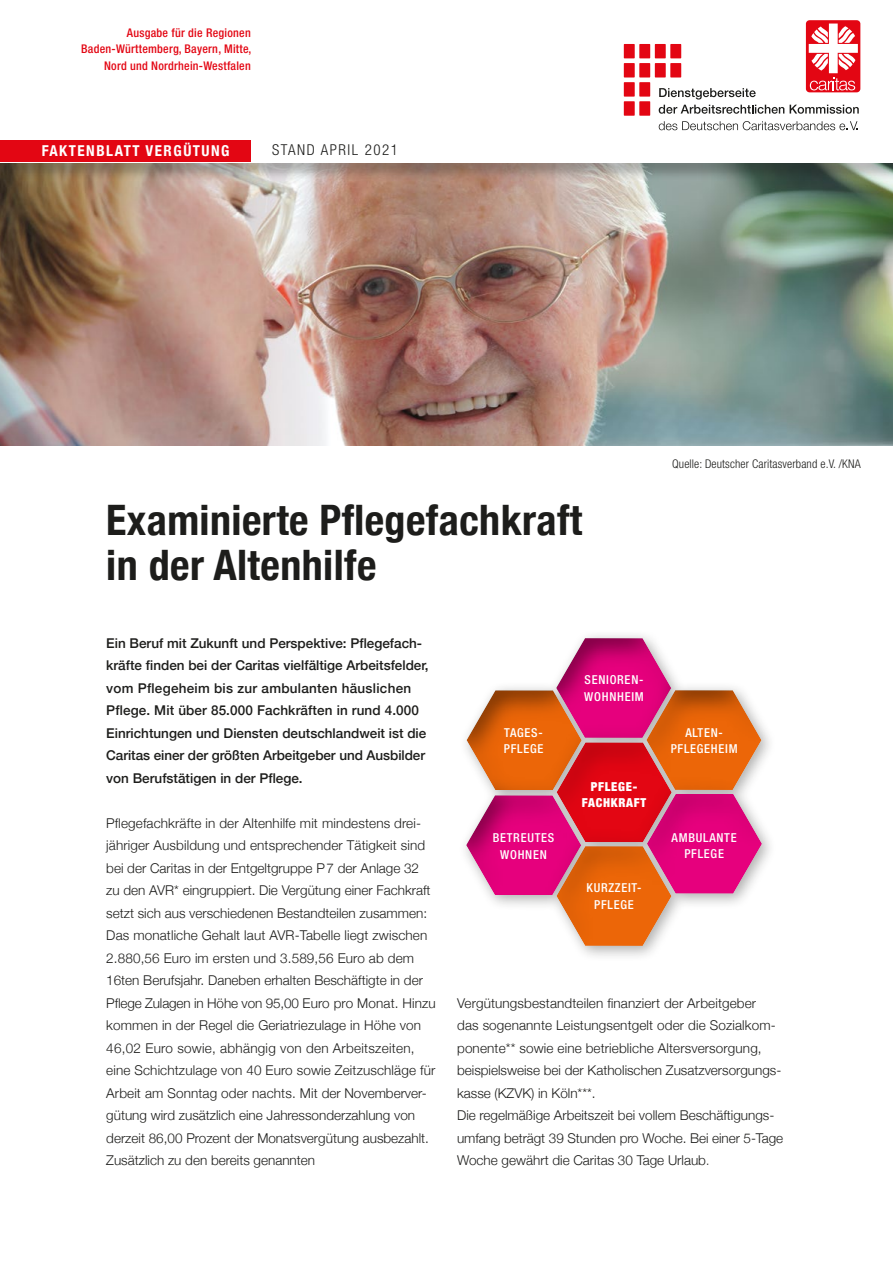
<style>
.page{position:relative;width:893px;height:1263px;background:#fff}
.page>*{position:absolute;margin:0;border:0;box-sizing:border-box;transform-origin:0 0}
.t1{font:700 condensed 42px "Helvetica Neue";letter-spacing:.01em;color:#1d1d1b}
.t2{font:700 condensed 15px "Helvetica Neue";letter-spacing:.1em;color:#fff}
.t3{font:300 condensed 15px "Helvetica Neue LT Std";letter-spacing:.1em;color:#1d1d1b}
.t4{font:300 13.5px/22.5px "Helvetica Neue";color:#1d1d1b}
.t5{font:500 13.5px/22.5px "Helvetica Neue";color:#1d1d1b}
.t6{font:500 condensed 12.3px "Helvetica Neue";letter-spacing:.06em;color:#fff}
.t7{font:900 condensed 12.3px "Helvetica Neue";letter-spacing:.06em;color:#fff}
.t8{font:500 condensed 12px "Helvetica Neue LT Std";letter-spacing:.02em;color:#e30613}
.t9{font:300 condensed 12px "Helvetica Neue LT Std";letter-spacing:.01em;color:#1d1d1b}
.s1{font-family:"Helvetica Neue LT Std";font-stretch:condensed}
</style>
<div class="page">
<img style="left:0;top:181px;width:893px;height:264px">
<div style="left:0;top:0;width:893px;height:181px;background:#1d1d1b;opacity:.3"></div>
<div style="left:0;top:0;width:893px;height:162px;background:#fff"></div>
<div style="left:458px;top:630px;width:319px;height:333px;background:#1d1d1b;opacity:.36"></div>
<div style="left:454px;top:628px;width:320px;height:318px;background:#1d1d1b;opacity:.77"></div>
<div style="left:0;top:141px;width:251px;height:21px;background:#e30613"></div>
<div style="left:806px;top:20px;width:54px;height:72px;background:#e30613;border-radius:4px"></div>
<svg style="left:809px;top:24px;width:49px;height:66px"></svg>
<div style="left:655px;top:44px;width:11px;height:14px;background:#e30613"></div>
<div style="left:670px;top:44px;width:11px;height:14px;background:#e30613"></div>
<div style="left:624px;top:44px;width:11px;height:14px;background:#e30613"></div>
<div style="left:639px;top:44px;width:11px;height:14px;background:#e30613"></div>
<div style="left:655px;top:63px;width:11px;height:14px;background:#e30613"></div>
<div style="left:670px;top:63px;width:11px;height:14px;background:#e30613"></div>
<div style="left:624px;top:63px;width:11px;height:14px;background:#e30613"></div>
<div style="left:639px;top:63px;width:11px;height:14px;background:#e30613"></div>
<div style="left:624px;top:82px;width:11px;height:15px;background:#e30613"></div>
<div style="left:639px;top:82px;width:11px;height:15px;background:#e30613"></div>
<div style="left:624px;top:101px;width:11px;height:15px;background:#e30613"></div>
<div style="left:639px;top:101px;width:11px;height:15px;background:#e30613"></div>
<svg style="left:659px;top:88px;width:125px;height:26px"></svg>
<svg style="left:790px;top:105px;width:69px;height:9px"></svg>
<svg style="left:659px;top:121px;width:199px;height:9px"></svg>
<p class="t8" style="left:127px;top:25px;width:125px">Ausgabe für die Regionen</p>
<p class="t8" style="left:81px;top:42px;width:172px">Baden-Württemberg, Bayern, Mitte,</p>
<p class="t8" style="left:104px;top:58px;width:148px">Nord und Nordrhein-Westfalen</p>
<p class="t2" style="left:42px;top:138px;width:189px">FAKTENBLATT VERGÜTUNG</p>
<p class="t3" style="left:272px;top:141px;width:127px">STAND APRIL 2021</p>
<p class="t1" style="left:106px;top:485px;width:478px">Examinierte Pflegefachkraft</p>
<p class="t1" style="left:106px;top:530px;width:272px">in der Altenhilfe</p>
<p class="t9" style="left:672px;top:456px;width:190px">Quelle: Deutscher Caritasverband e.V. /KNA</p>
<p class="t5" style="left:106px;top:630px;width:324px">Ein Beruf mit Zukunft und Perspektive: Pflegefach&shy;kräfte finden bei der Caritas vielfältige Arbeitsfelder, vom Pflegeheim bis zur ambulanten häuslichen Pflege. Mit über 85.000 Fachkräften in rund 4.000<br>Einrichtungen und Diensten deutschlandweit ist die Caritas einer der größten Arbeitgeber und Ausbilder</p>
<p class="t5" style="left:106px;top:765px;width:198px">von Berufstätigen in der Pflege.</p>
<p class="t4" style="left:106px;top:810px;width:331px">Pflegefachkräfte in der Altenhilfe mit mindestens drei&shy;jähriger Ausbildung und entsprechender Tätigkeit sind bei der Caritas in der Entgeltgruppe P7 der Anlage 32 zu den AVR* eingruppiert. Die Vergütung einer Fachkraft setzt sich aus verschiedenen Bestandteilen zusammen:<br>Das monatliche Gehalt laut AVR-Tabelle liegt zwischen 2.880,56 Euro im ersten und 3.589,56 Euro ab dem 16ten Berufsjahr. Daneben erhalten Beschäftigte in der Pflege Zulagen in Höhe von 95,00 Euro pro Monat. Hinzu kommen in der Regel die Geriatriezulage in Höhe von 46,02 Euro sowie, abhängig von den Arbeitszeiten, eine Schichtzulage von 40 Euro sowie Zeitzuschläge für Arbeit am Sonntag oder nachts. Mit der Novemberver&shy;gütung wird zusätzlich eine Jahressonderzahlung von derzeit 86,00 Prozent der Monatsvergütung ausbezahlt.<br>Zusätzlich zu den bereits genannten</p>
<p class="t6" style="left:504px;top:725px;width:40px">TAGES-</p>
<p class="t6" style="left:504px;top:742px;width:41px">PFLEGE</p>
<p class="t6" style="left:493px;top:831px;width:63px">BETREUTES</p>
<p class="t6" style="left:500px;top:847px;width:48px">WOHNEN</p>
<p class="t6" style="left:585px;top:673px;width:60px">SENIOREN-</p>
<p class="t6" style="left:584px;top:689px;width:61px">WOHNHEIM</p>
<p class="t7" style="left:591px;top:776px;width:48px">PFLEGE-</p>
<p class="t7" style="left:582px;top:793px;width:66px">FACHKRAFT</p>
<p class="t6" style="left:587px;top:881px;width:56px">KURZZEIT-</p>
<p class="t6" style="left:594px;top:897px;width:41px">PFLEGE</p>
<p class="t6" style="left:685px;top:725px;width:39px">ALTEN-</p>
<p class="t6" style="left:671px;top:742px;width:68px">PFLEGEHEIM</p>
<p class="t6" style="left:672px;top:830px;width:67px">AMBULANTE</p>
<p class="t6" style="left:684px;top:846px;width:41px">PFLEGE</p>
<p class="t4" style="left:457px;top:990px;width:320px">Vergütungsbestandteilen finanziert der Arbeitgeber das sogenannte Leistungsentgelt oder die Sozialkom-</p>
<p class="t4" style="left:457px;top:1035px;width:326px">ponente** sowie eine betriebliche Altersversorgung, beispielsweise bei der Katholischen Zusatzversorgungs&shy;kasse (KZVK) in Köln***.</p>
<p class="t4" style="left:457px;top:1103px;width:328px">Die regelmäßige Arbeitszeit bei vollem Beschäftigungs&shy;umfang beträgt 39 Stunden pro Woche. Bei einer 5-Tage<br>Woche gewährt die Caritas 30 Tage Urlaub<span class="s1">.</span></p>
</div>
